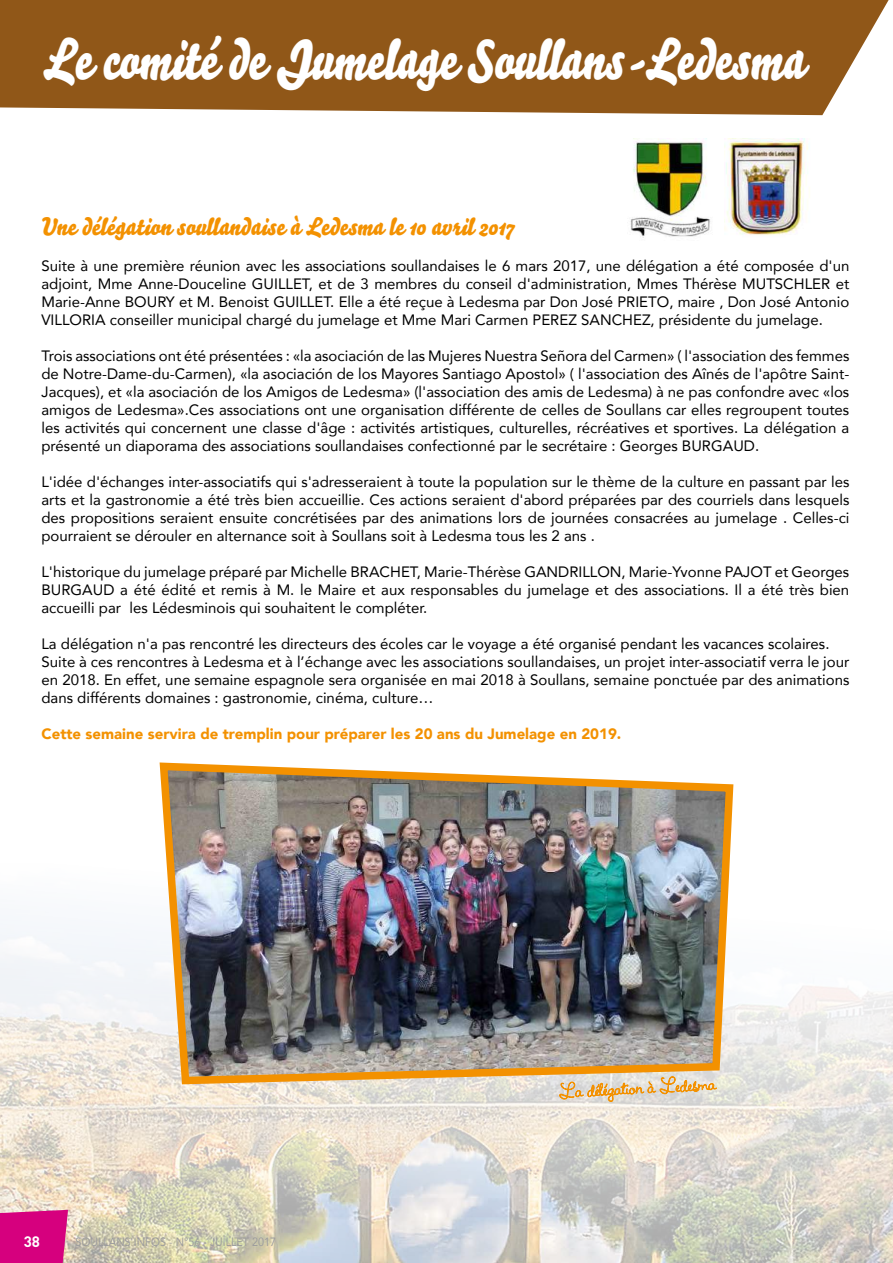
<style>
.page{position:relative;width:893px;height:1263px;background:#fff}
.page>*{position:absolute;margin:0;border:0;box-sizing:border-box;transform-origin:0 0}
.t1{font:55.5px "Bello Script";letter-spacing:-.01em;color:#fff;scale:.9 1}
.t2{font:24px "Bello Script";color:#f39100}
.t3{font:15px/18px "Avenir";color:#000;text-align:justify}
.t4{font:900 15px "Avenir";color:#f39100}
.t5{font:700 15px "DIN";color:#fff}
.t6{font:12px "Avenir";color:#9c9c9d;scale:.9 1}
</style>
<div class="page">
<img style="left:0;top:923px;width:893px;height:340px">
<svg style="left:0;top:1210px;width:68px;height:53px;background:#d70e82"></svg>
<svg style="left:0;top:0;width:889px;height:115px;background:#976227"></svg>
<img style="left:156px;top:762px;width:581px;height:326px">
<svg style="left:559px;top:1076px;width:158px;height:30px;background:#e3d1b5"></svg>
<img style="left:725px;top:138px;width:83px;height:97px">
<img style="left:630px;top:138px;width:81px;height:100px">
<h1 class="t1" style="left:44px;top:19px;width:847px">Le comité de Jumelage Soullans-Ledesma</h1>
<h2 class="t2" style="left:41px;top:209px;width:474px">Une délégation soullandaise à Ledesma le 10 avril 2017</h2>
<p class="t3" style="left:41px;top:256px;width:809px">Suite à une première réunion avec les associations soullandaises le 6 mars 2017, une délégation a été composée d'un adjoint, Mme Anne-Douceline GUILLET, et de 3 membres du conseil d'administration, Mmes Thérèse MUTSCHLER et Marie-Anne BOURY et M. Benoist GUILLET. Elle a été reçue à Ledesma par Don José PRIETO, maire , Don José Antonio VILLORIA conseiller municipal chargé du jumelage et Mme Mari Carmen PEREZ SANCHEZ, présidente du jumelage.</p>
<p class="t3" style="left:41px;top:346px;width:809px">Trois associations ont été présentées : «la asociación de las Mujeres Nuestra Señora del Carmen» ( l'association des femmes de Notre-Dame-du-Carmen), «la asociación de los Mayores Santiago Apostol» ( l'association des Aînés de l'apôtre Saint-Jacques), et «la asociación de los Amigos de Ledesma» (l'association des amis de Ledesma) à ne pas confondre avec «los amigos de Ledesma».Ces associations ont une organisation différente de celles de Soullans car elles regroupent toutes les activités qui concernent une classe d'âge : activités artistiques, culturelles, récréatives et sportives. La délégation a présenté un diaporama des associations soullandaises confectionné par le secrétaire : Georges BURGAUD.</p>
<p class="t3" style="left:41px;top:472px;width:809px">L'idée d'échanges inter-associatifs qui s'adresseraient à toute la population sur le thème de la culture en passant par les arts et la gastronomie a été très bien accueillie. Ces actions seraient d'abord préparées par des courriels dans lesquels des propositions seraient ensuite concrétisées par des animations lors de journées consacrées au jumelage . Celles-ci pourraient se dérouler en alternance soit à Soullans soit à Ledesma tous les 2 ans .</p>
<p class="t3" style="left:41px;top:562px;width:809px">L'historique du jumelage préparé par Michelle BRACHET, Marie-Thérèse GANDRILLON, Marie-Yvonne PAJOT et Georges BURGAUD a été édité et remis à M. le Maire et aux responsables du jumelage et des associations. Il a été très bien accueilli par les Lédesminois qui souhaitent le compléter.</p>
<p class="t3" style="left:41px;top:634px;width:809px;text-align:left">La délégation n'a pas rencontré les directeurs des écoles car le voyage a été organisé pendant les vacances scolaires.<br>Suite à ces rencontres à Ledesma et à l’échange avec les associations soullandaises, un projet inter-associatif verra le jour en 2018. En effet, une semaine espagnole sera organisée en mai 2018 à Soullans, semaine ponctuée par des animations dans différents domaines : gastronomie, cinéma, culture…</p>
<p class="t4" style="left:41px;top:721px;width:581px">Cette semaine servira de tremplin pour préparer les 20 ans du Jumelage en 2019.</p>
<p class="t5" style="left:24px;top:1232px;width:18px">38</p>
<p class="t6" style="left:75px;top:1232px;width:224px">SOULLANS INFOS - N°56 - JUILLET 2017</p>
</div>
